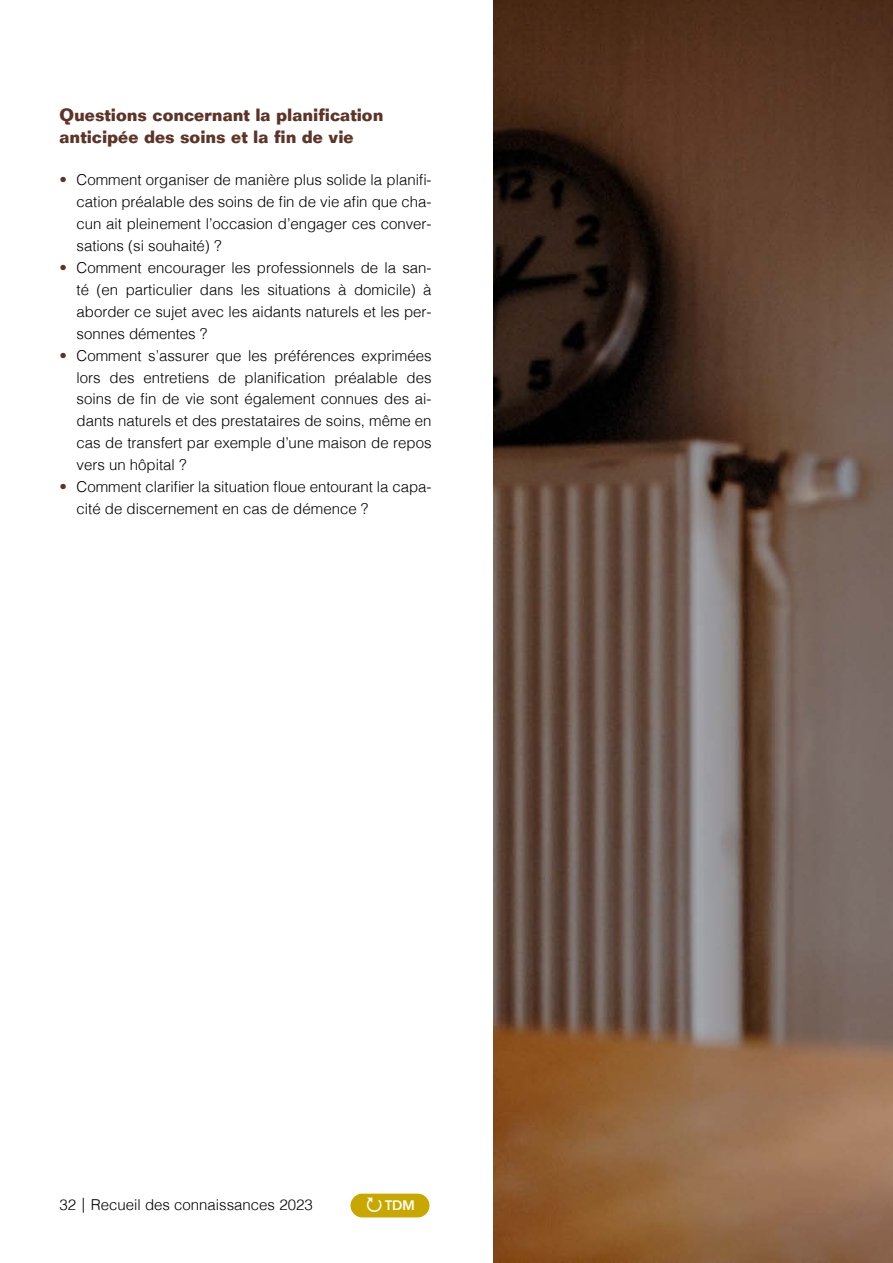
<style>
.page{position:relative;width:893px;height:1263px;background:#fff}
.page>*{position:absolute;margin:0;border:0;box-sizing:border-box;transform-origin:0 0}
.t1{font:700 17.4px/21.9px "Folio";color:#5d3428;scale:.95 1}
.t2{font:300 15px/21.9px "Helvetica";color:#000;text-align:justify}
.t3{font:500 13.5px "Folio";color:#fff}
.s1{color:#5d3428}
</style>
<div class="page">
<img style="left:493px;top:0;width:400px;height:1263px">
<div style="left:350px;top:1193px;width:79px;height:24px;background:#c8a800;border-radius:12px"></div>
<p class="t1" style="left:60px;top:104px;width:342px">Questions concernant la planification anticipée des soins et la fin de vie</p>
<p class="t2" style="left:77px;top:168px;width:357px;text-indent:-17px"><span class="s1">•</span> Comment organiser de manière plus solide la planifi&shy;cation préalable des soins de fin de vie afin que cha&shy;cun ait pleinement l’occasion d’engager ces conver&shy;sations (si souhaité) ?</p>
<p class="t2" style="left:77px;top:256px;width:357px;text-indent:-17px"><span class="s1">•</span> Comment encourager les professionnels de la san&shy;té (en particulier dans les situations à domicile) à aborder ce sujet avec les aidants naturels et les per&shy;sonnes démentes ?</p>
<p class="t2" style="left:77px;top:343px;width:357px;text-indent:-17px"><span class="s1">•</span> Comment s’assurer que les préférences exprimées lors des entretiens de planification préalable des soins de fin de vie sont également connues des ai&shy;dants naturels et des prestataires de soins, même en cas de transfert par exemple d’une maison de repos vers un hôpital ?</p>
<p class="t2" style="left:77px;top:475px;width:357px;text-indent:-17px"><span class="s1">•</span> Comment clarifier la situation floue entourant la capa&shy;cité de discernement en cas de démence ?</p>
<p class="t2" style="left:60px;top:1193px;width:255px">32 | Recueil des connaissances 2023</p>
<p class="t3" style="left:385px;top:1197px;width:31px">TDM</p>
</div>
